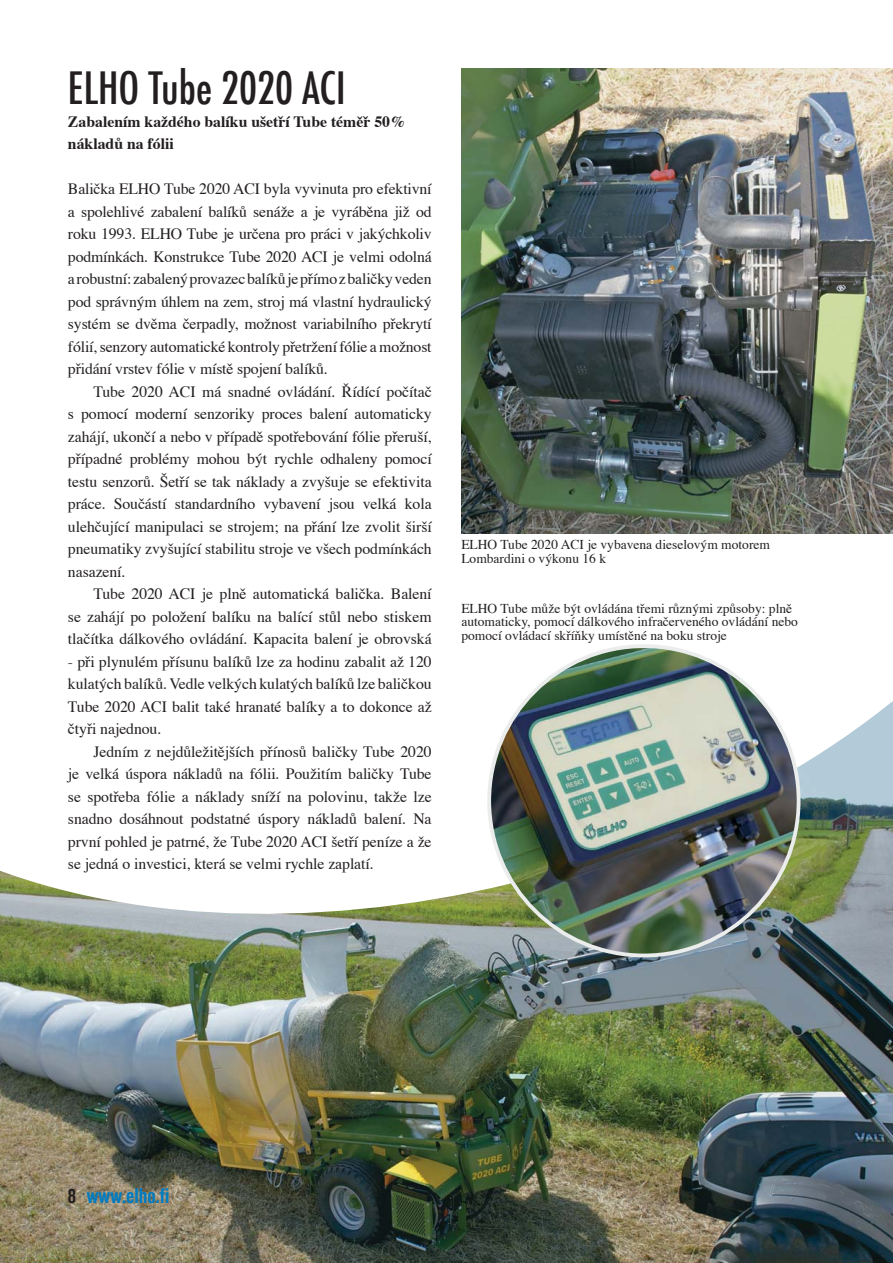
<style>
.page{position:relative;width:893px;height:1263px;background:#fff}
.page>*{position:absolute;margin:0;border:0;box-sizing:border-box;transform-origin:0 0}
.t1{font:500 condensed 43.5px "Futura";color:#231f20}
.t2{font:700 condensed 21px "Akzidenz Grotesk BE";color:#007cc2}
.t3{font:15.75px/22.5px "Times";letter-spacing:-.005em;color:#231f20;text-align:justify}
.t4{font:700 15.75px/22.5px "Times";color:#231f20}
.t5{font:13.5px/13.5px "Times";color:#231f20}
.s1{color:#231f20}
</style>
<div class="page">
<img style="left:0;top:933px;width:893px;height:330px">
<svg style="left:0;top:649px;width:893px;height:284px"></svg>
<img style="left:461px;top:68px;width:432px;height:466px">
<img style="left:489px;top:646px;width:309px;height:310px;border-radius:50%">
<h1 class="t1" style="left:68px;top:61px;width:279px">ELHO Tube 2020 ACI</h1>
<p class="t4" style="left:68px;top:111px;width:339px">Zabalením každého balíku ušetří Tube téměř 50% nákladů na fólii</p>
<p class="t3" style="left:68px;top:179px;width:365px">Balička ELHO Tube 2020 ACI byla vyvinuta pro efektivní a spolehlivé zabalení balíků senáže a je vyráběna již od roku 1993. ELHO Tube je určena pro práci v jakýchkoliv podmínkách. Konstrukce Tube 2020 ACI je velmi odolná a robustní: zabalený provazec balíků je přímo z baličky veden pod správným úhlem na zem, stroj má vlastní hydraulický systém se dvěma čerpadly, možnost variabilního překrytí fólií, senzory automatické kontroly přetržení fólie a možnost přidání vrstev fólie v místě spojení balíků.</p>
<p class="t3" style="left:68px;top:382px;width:365px;text-indent:26px">Tube 2020 ACI má snadné ovládání. Řídící počítač s pomocí moderní senzoriky proces balení automaticky zahájí, ukončí a nebo v případě spotřebování fólie přeruší, případné problémy mohou být rychle odhaleny pomocí testu senzorů. Šetří se tak náklady a zvyšuje se efektivita práce. Součástí standardního vybavení jsou velká kola ulehčující manipulaci se strojem; na přání lze zvolit širší pneumatiky zvyšující stabilitu stroje ve všech podmínkách nasazení.</p>
<p class="t3" style="left:68px;top:584px;width:365px;text-indent:26px">Tube 2020 ACI je plně automatická balička. Balení se zahájí po položení balíku na balící stůl nebo stiskem tlačítka dálkového ovládání. Kapacita balení je obrovská</p>
<p class="t3" style="left:68px;top:652px;width:365px">- při plynulém přísunu balíků lze za hodinu zabalit až 120 kulatých balíků. Vedle velkých kulatých balíků lze baličkou Tube 2020 ACI balit také hranaté balíky a to dokonce až čtyři najednou.</p>
<p class="t3" style="left:68px;top:742px;width:365px;text-indent:26px">Jedním z nejdůležitějších přínosů baličky Tube 2020 je velká úspora nákladů na fólii. Použitím baličky Tube se spotřeba fólie a náklady sníží na polovinu, takže lze snadno dosáhnout podstatné úspory nákladů balení. Na první pohled je patrné, že Tube 2020 ACI šetří peníze a že se jedná o investici, která se velmi rychle zaplatí.</p>
<p class="t5" style="left:461px;top:539px;width:310px">ELHO Tube 2020 ACI je vybavena dieselovým motorem<br>Lombardini o výkonu 16 k</p>
<p class="t5" style="left:461px;top:603px;width:338px">ELHO Tube může být ovládána třemi různými způsoby: plně automaticky, pomocí dálkového infračerveného ovládání nebo pomocí ovládací skříňky umístěné na boku stroje</p>
<h2 class="t2" style="left:68px;top:1188px;width:103px"><span class="s1">8</span> www.elho.fi</h2>
</div>
